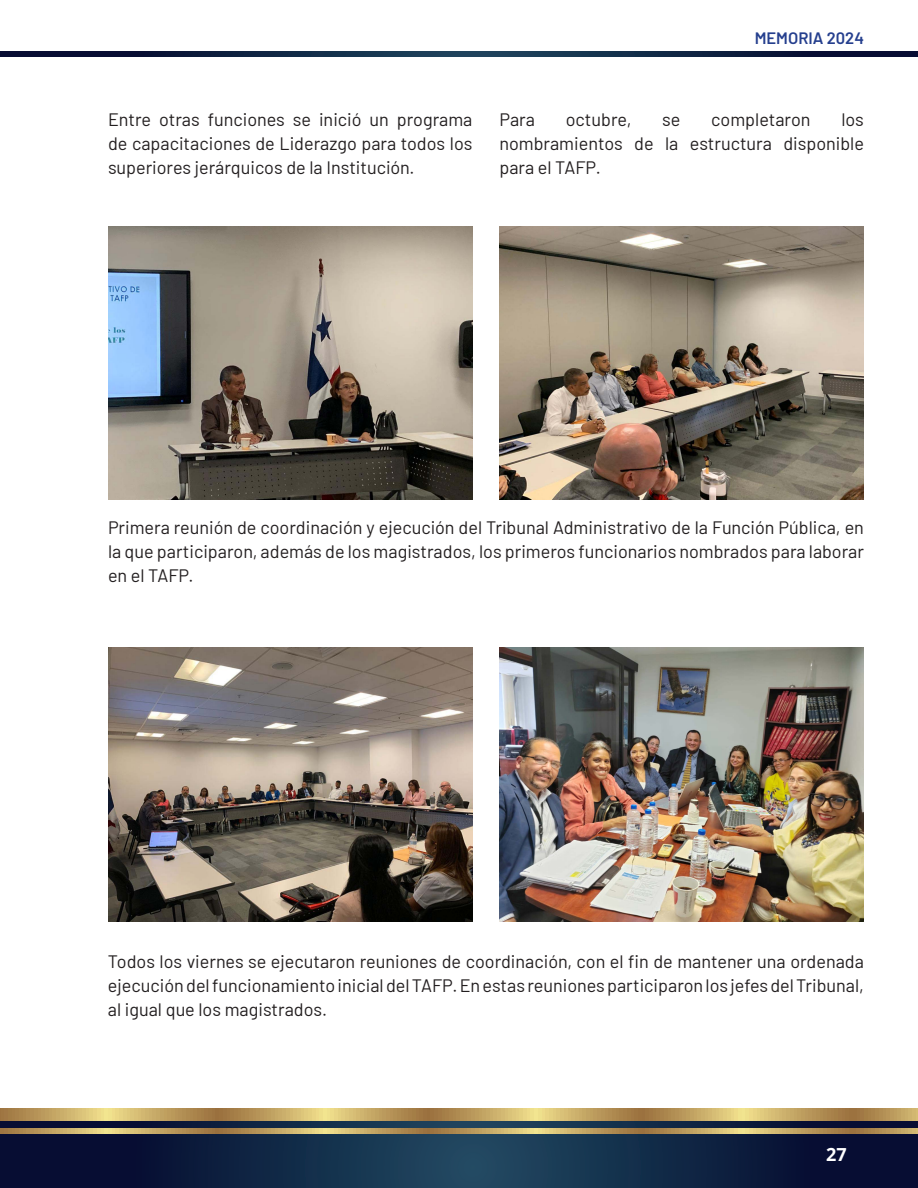
<style>
.page{position:relative;width:918px;height:1188px;background:#fff}
.page>*{position:absolute;margin:0;border:0;box-sizing:border-box;transform-origin:0 0}
.t1{font:18px/24px "Barlow";color:#231f20;text-align:justify}
.t2{font:700 18px "Open Sans";color:#fff}
.t3{font:600 16.5px "Barlow";color:#253f8e}
</style>
<div class="page">
<svg style="left:0;top:1120px;width:918px;height:68px"></svg>
<svg style="left:0;top:1108px;width:918px;height:12px"></svg>
<svg style="left:0;top:1128px;width:918px;height:6px"></svg>
<svg style="left:0;top:51px;width:918px;height:6px"></svg>
<img style="left:108px;top:226px;width:364px;height:274px">
<img style="left:499px;top:226px;width:365px;height:274px">
<img style="left:108px;top:648px;width:364px;height:273px">
<img style="left:500px;top:648px;width:364px;height:273px">
<p class="t3" style="left:755px;top:25px;width:111px">MEMORIA 2024</p>
<p class="t1" style="left:108px;top:106px;width:366px">Entre otras funciones se inició un programa de capacitaciones de Liderazgo para todos los superiores jerárquicos de la Institución.</p>
<p class="t1" style="left:500px;top:106px;width:37px">Para</p>
<p class="t1" style="left:566px;top:106px;width:67px">octubre,</p>
<p class="t1" style="left:662px;top:106px;width:20px">se</p>
<p class="t1" style="left:711px;top:106px;width:101px">completaron</p>
<p class="t1" style="left:500px;top:106px;width:366px;text-indent:342px">los nombramientos de la estructura disponible para el TAFP.</p>
<p class="t1" style="left:108px;top:514px;width:758px">Primera reunión de coordinación y ejecución del Tribunal Administrativo de la Función Pública, en la que participaron, además de los magistrados, los primeros funcionarios nombrados para laborar en el TAFP.</p>
<p class="t1" style="left:108px;top:949px;width:758px">Todos los viernes se ejecutaron reuniones de coordinación, con el fin de mantener una ordenada ejecución del funcionamiento inicial del TAFP. En estas reuniones participaron los jefes del Tribunal, al igual que los magistrados.</p>
<p class="t2" style="left:826px;top:1142px;width:22px">27</p>
</div>
